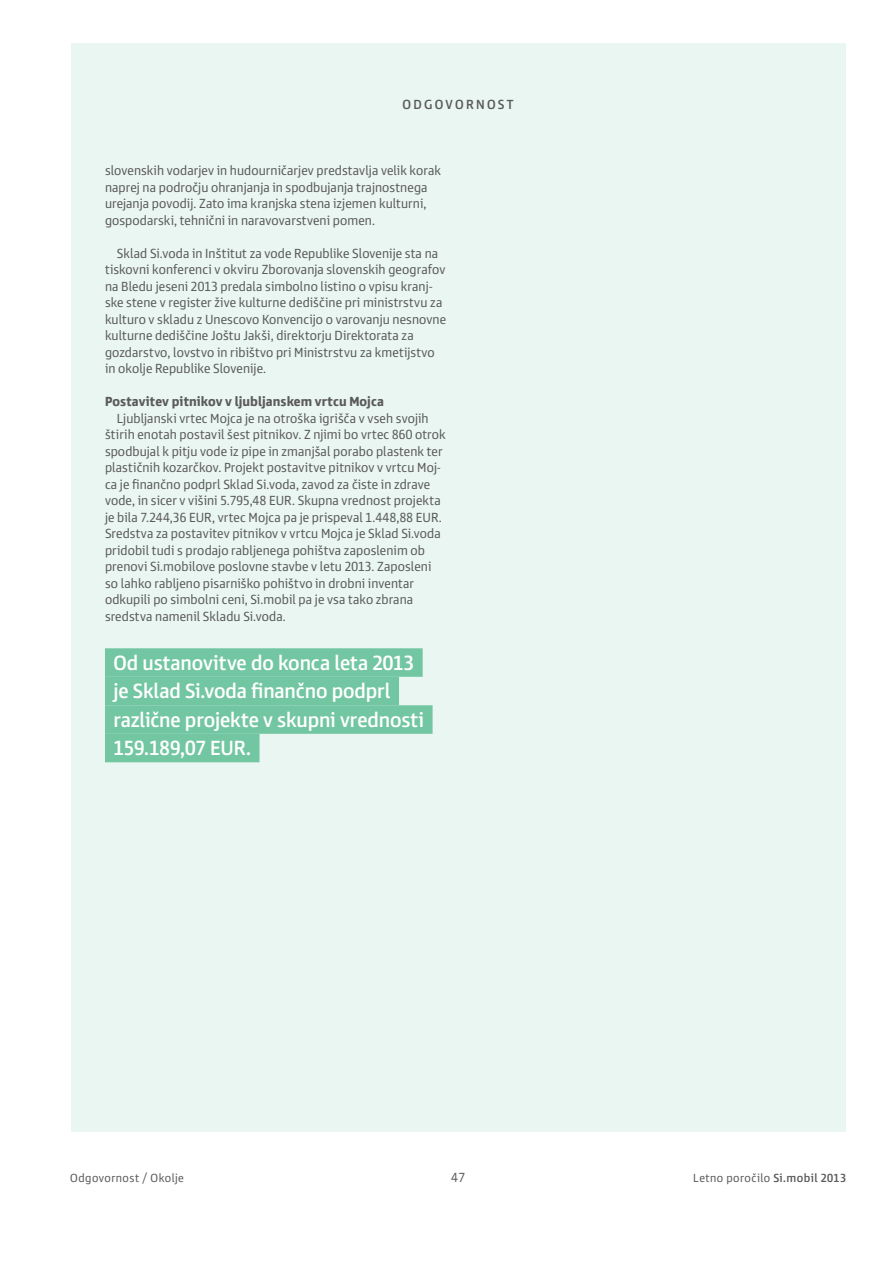
<style>
.page{position:relative;width:893px;height:1263px;background:#fff}
.page>*{position:absolute;margin:0;border:0;box-sizing:border-box;transform-origin:0 0}
.t1{font:500 21px/28.5px "Simble";letter-spacing:-.005em;color:#fff}
.t2{font:13.5px/16.5px "Simble";letter-spacing:.005em;color:#5a5a5a}
.t3{font:700 13.5px "Simble";letter-spacing:.005em;color:#5a5a5a}
.t4{font:500 13.5px "Simble";letter-spacing:.17em;color:#5a5a5a}
.t5{font:12px "Simble";letter-spacing:.04em;color:#5a5a5a}
.s1{font-weight:500}
</style>
<div class="page">
<div style="left:71px;top:44px;width:774px;height:1088px;background:#eaf6f1"></div>
<div style="left:105px;top:648px;width:318px;height:29px;background:#72c6a2"></div>
<div style="left:105px;top:677px;width:294px;height:28px;background:#72c6a2"></div>
<div style="left:105px;top:705px;width:328px;height:29px;background:#72c6a2"></div>
<div style="left:105px;top:734px;width:154px;height:28px;background:#72c6a2"></div>
<p class="t4" style="left:402px;top:94px;width:113px">ODGOVORNOST</p>
<p class="t2" style="left:105px;top:161px;width:337px">slovenskih vodarjev in hudourničarjev predstavlja velik korak naprej na področju ohranjanja in spodbujanja trajnostnega urejanja povodij. Zato ima kranjska stena izjemen kulturni, gospodarski, tehnični in naravovarstveni pomen.</p>
<p class="t2" style="left:105px;top:244px;width:343px;text-indent:12px">Sklad Si.voda in Inštitut za vode Republike Slovenije sta na tiskovni konferenci v okviru Zborovanja slovenskih geografov na Bledu jeseni 2013 predala simbolno listino o vpisu kranj&shy;ske stene v register žive kulturne dediščine pri ministrstvu za kulturo v skladu z Unescovo Konvencijo o varovanju nesnovne kulturne dediščine Joštu Jakši, direktorju Direktorata za gozdarstvo, lovstvo in ribištvo pri Ministrstvu za kmetijstvo in okolje Republike Slovenije.</p>
<p class="t3" style="left:105px;top:391px;width:280px">Postavitev pitnikov v ljubljanskem vrtcu Mojca</p>
<p class="t2" style="left:105px;top:409px;width:342px;text-indent:12px">Ljubljanski vrtec Mojca je na otroška igrišča v vseh svojih štirih enotah postavil šest pitnikov. Z njimi bo vrtec 860 otrok spodbujal k pitju vode iz pipe in zmanjšal porabo plastenk ter plastičnih kozarčkov. Projekt postavitve pitnikov v vrtcu Moj&shy;ca je finančno podprl Sklad Si.voda, zavod za čiste in zdrave vode, in sicer v višini 5.795,48 EUR. Skupna vrednost projekta je bila 7.244,36 EUR, vrtec Mojca pa je prispeval 1.448,88 EUR.<br>Sredstva za postavitev pitnikov v vrtcu Mojca je Sklad Si.voda pridobil tudi s prodajo rabljenega pohištva zaposlenim ob prenovi Si.mobilove poslovne stavbe v letu 2013. Zaposleni so lahko rabljeno pisarniško pohištvo in drobni inventar odkupili po simbolni ceni, Si.mobil pa je vsa tako zbrana sredstva namenil Skladu Si.voda.</p>
<h1 class="t1" style="left:114px;top:646px;width:312px">Od ustanovitve do konca leta 2013 je Sklad Si.voda finančno podprl različne projekte v skupni vrednosti<br>159.189,07 EUR.</h1>
<p class="t5" style="left:70px;top:1168px;width:115px">Odgovornost / Okolje</p>
<p class="t2" style="left:451px;top:1168px;width:15px">47</p>
<p class="t5" style="left:693px;top:1168px;width:154px">Letno poročilo <span class="s1">Si.mobil 2013</span></p>
</div>
